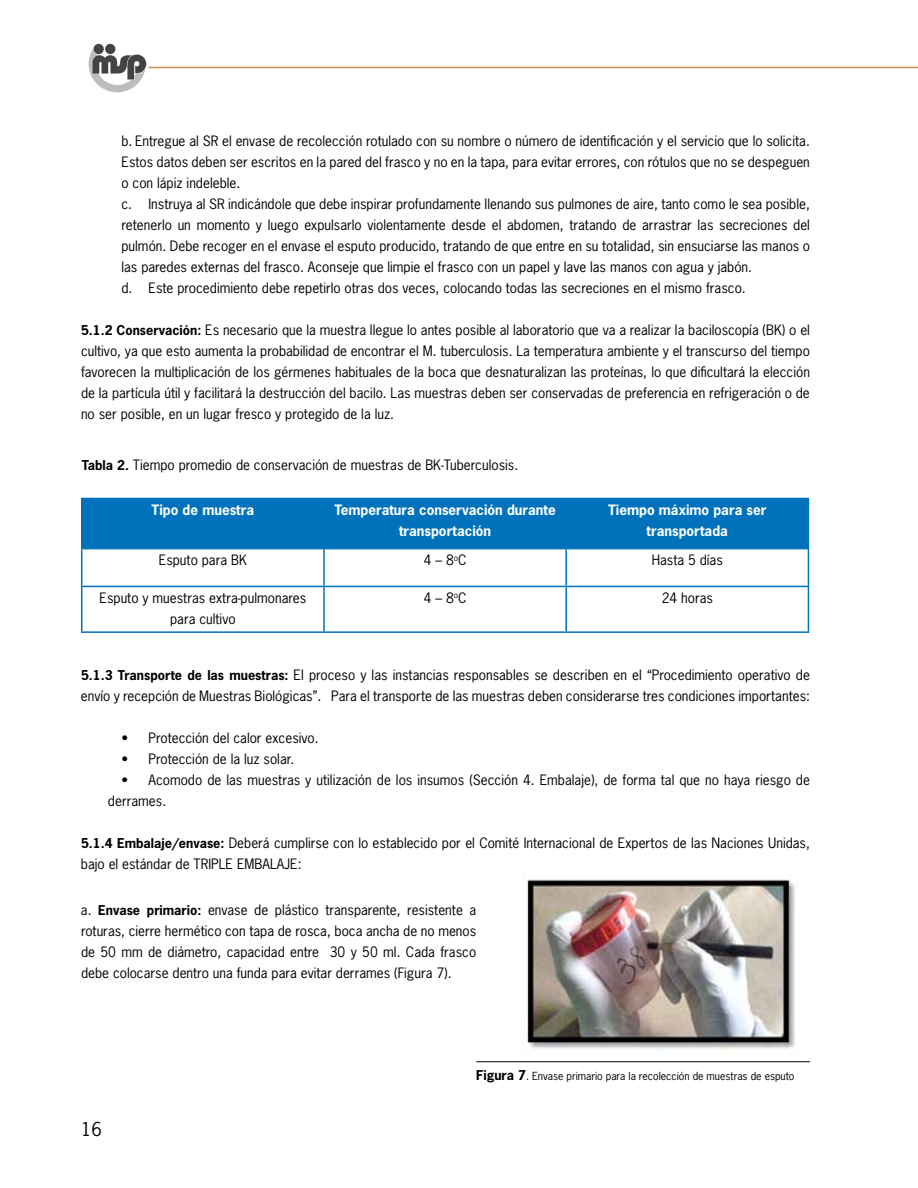
<style>
.page{position:relative;width:918px;height:1188px;background:#fff}
.page>*{position:absolute;margin:0;border:0;box-sizing:border-box;transform-origin:0 0}
.t1{font:18px "News Gothic Std";color:#000}
.t2{font:13.5px/21px "News Gothic Std";color:#000}
.t3{font:700 13.5px/21px "News Gothic Std";color:#fff;text-align:center}
.t4{font:10.5px "News Gothic Std";color:#000}
.s1{font-weight:700;font-size:12.75px}
</style>
<div class="page">
<div style="left:94px;top:44px;width:10px;height:10px;background:#434345;border-radius:50%"></div>
<div style="left:105px;top:44px;width:10px;height:10px;background:#434345;border-radius:50%"></div>
<svg style="left:89px;top:49px;width:57px;height:43px"></svg>
<hr style="left:149px;top:67px;width:769px;height:1px;background:#ce8c56">
<div style="left:82px;top:499px;width:726px;height:49px;background:#0072bc"></div>
<hr style="left:81px;top:498px;width:243px;height:1px;background:#0072bc">
<hr style="left:81px;top:499px;width:1px;height:49px;background:#0072bc">
<hr style="left:324px;top:498px;width:242px;height:1px;background:#0072bc">
<hr style="left:323px;top:499px;width:2px;height:49px;background:#0072bc">
<hr style="left:566px;top:498px;width:243px;height:1px;background:#0072bc">
<hr style="left:565px;top:499px;width:2px;height:49px;background:#0072bc">
<hr style="left:808px;top:499px;width:1px;height:49px;background:#0072bc">
<hr style="left:81px;top:548px;width:243px;height:1px;background:#0072bc">
<hr style="left:81px;top:549px;width:1px;height:37px;background:#0072bc">
<hr style="left:324px;top:548px;width:242px;height:1px;background:#0072bc">
<hr style="left:323px;top:549px;width:2px;height:37px;background:#0072bc">
<hr style="left:566px;top:548px;width:243px;height:1px;background:#0072bc">
<hr style="left:565px;top:549px;width:2px;height:37px;background:#0072bc">
<hr style="left:808px;top:549px;width:1px;height:37px;background:#0072bc">
<hr style="left:81px;top:586px;width:243px;height:1px;background:#0072bc">
<hr style="left:81px;top:587px;width:1px;height:44px;background:#0072bc">
<hr style="left:324px;top:586px;width:242px;height:1px;background:#0072bc">
<hr style="left:323px;top:587px;width:2px;height:44px;background:#0072bc">
<hr style="left:566px;top:586px;width:243px;height:1px;background:#0072bc">
<hr style="left:565px;top:587px;width:2px;height:44px;background:#0072bc">
<hr style="left:808px;top:587px;width:1px;height:44px;background:#0072bc">
<hr style="left:81px;top:631px;width:243px;height:2px;background:#0072bc">
<hr style="left:324px;top:631px;width:242px;height:2px;background:#0072bc">
<hr style="left:566px;top:631px;width:243px;height:2px;background:#0072bc">
<hr style="left:476px;top:1061px;width:334px;height:1px;background:#000">
<img style="left:522px;top:874px;width:273px;height:175px">
<p class="t2" style="left:122px;top:130px;width:690px">b. Entregue al SR el envase de recolección rotulado con su nombre o número de identificación y el servicio que lo solicita.<br>Estos datos deben ser escritos en la pared del frasco y no en la tapa, para evitar errores, con rótulos que no se despeguen o con lápiz indeleble.<br>c. Instruya al SR indicándole que debe inspirar profundamente llenando sus pulmones de aire, tanto como le sea posible, retenerlo un momento y luego expulsarlo violentamente desde el abdomen, tratando de arrastrar las secreciones del pulmón. Debe recoger en el envase el esputo producido, tratando de que entre en su totalidad, sin ensuciarse las manos o las paredes externas del frasco. Aconseje que limpie el frasco con un papel y lave las manos con agua y jabón.<br>d. Este procedimiento debe repetirlo otras dos veces, colocando todas las secreciones en el mismo frasco.</p>
<p class="t2" style="left:81px;top:319px;width:731px;text-align:justify"><span class="s1">5.1.2 Conservación:</span> Es necesario que la muestra llegue lo antes posible al laboratorio que va a realizar la baciloscopía (BK) o el cultivo, ya que esto aumenta la probabilidad de encontrar el M. tuberculosis. La temperatura ambiente y el transcurso del tiempo favorecen la multiplicación de los gérmenes habituales de la boca que desnaturalizan las proteínas, lo que dificultará la elección de la partícula útil y facilitará la destrucción del bacilo. Las muestras deben ser conservadas de preferencia en refrigeración o de no ser posible, en un lugar fresco y protegido de la luz.</p>
<p class="t2" style="left:82px;top:455px;width:438px"><span class="s1">Tabla 2.</span> Tiempo promedio de conservación de muestras de BK-Tuberculosis.</p>
<p class="t3" style="left:152px;top:499px;width:104px">Tipo de muestra</p>
<p class="t3" style="left:334px;top:499px;width:223px">Temperatura conservación durante transportación</p>
<p class="t3" style="left:608px;top:499px;width:160px">Tiempo máximo para ser transportada</p>
<p class="t2" style="left:159px;top:549px;width:90px">Esputo para BK</p>
<p class="t2" style="left:424px;top:549px;width:44px">4 – 8<sup>o</sup>C</p>
<p class="t2" style="left:652px;top:549px;width:73px">Hasta 5 días</p>
<p class="t2" style="left:100px;top:587px;width:208px;text-align:center">Esputo y muestras extra-pulmonares para cultivo</p>
<p class="t2" style="left:424px;top:587px;width:44px">4 – 8<sup>o</sup>C</p>
<p class="t2" style="left:662px;top:587px;width:53px">24 horas</p>
<p class="t2" style="left:81px;top:664px;width:731px"><span class="s1">5.1.3 Transporte de las muestras:</span> El proceso y las instancias responsables se describen en el “Procedimiento operativo de envío y recepción de Muestras Biológicas”. Para el transporte de las muestras deben considerarse tres condiciones importantes:</p>
<p class="t2" style="left:121px;top:727px;width:199px">• Protección del calor excesivo.</p>
<p class="t2" style="left:121px;top:748px;width:174px">• Protección de la luz solar.</p>
<p class="t2" style="left:108px;top:769px;width:704px;text-indent:14px">• Acomodo de las muestras y utilización de los insumos (Sección 4. Embalaje), de forma tal que no haya riesgo de derrames.</p>
<p class="t2" style="left:81px;top:832px;width:730px"><span class="s1">5.1.4 Embalaje/envase:</span> Deberá cumplirse con lo establecido por el Comité Internacional de Expertos de las Naciones Unidas, bajo el estándar de TRIPLE EMBALAJE:</p>
<p class="t2" style="left:81px;top:899px;width:397px;text-align:justify">a. <span class="s1">Envase primario:</span> envase de plástico transparente, resistente a roturas, cierre hermético con tapa de rosca, boca ancha de no menos de 50 mm de diámetro, capacidad entre 30 y 50 ml. Cada frasco debe colocarse dentro una funda para evitar derrames (Figura 7).</p>
<h1 class="t1" style="left:81px;top:1118px;width:22px">16</h1>
<p class="t4" style="left:476px;top:1070px;width:320px"><span class="s1">Figura 7</span>. Envase primario para la recolección de muestras de esputo</p>
</div>
